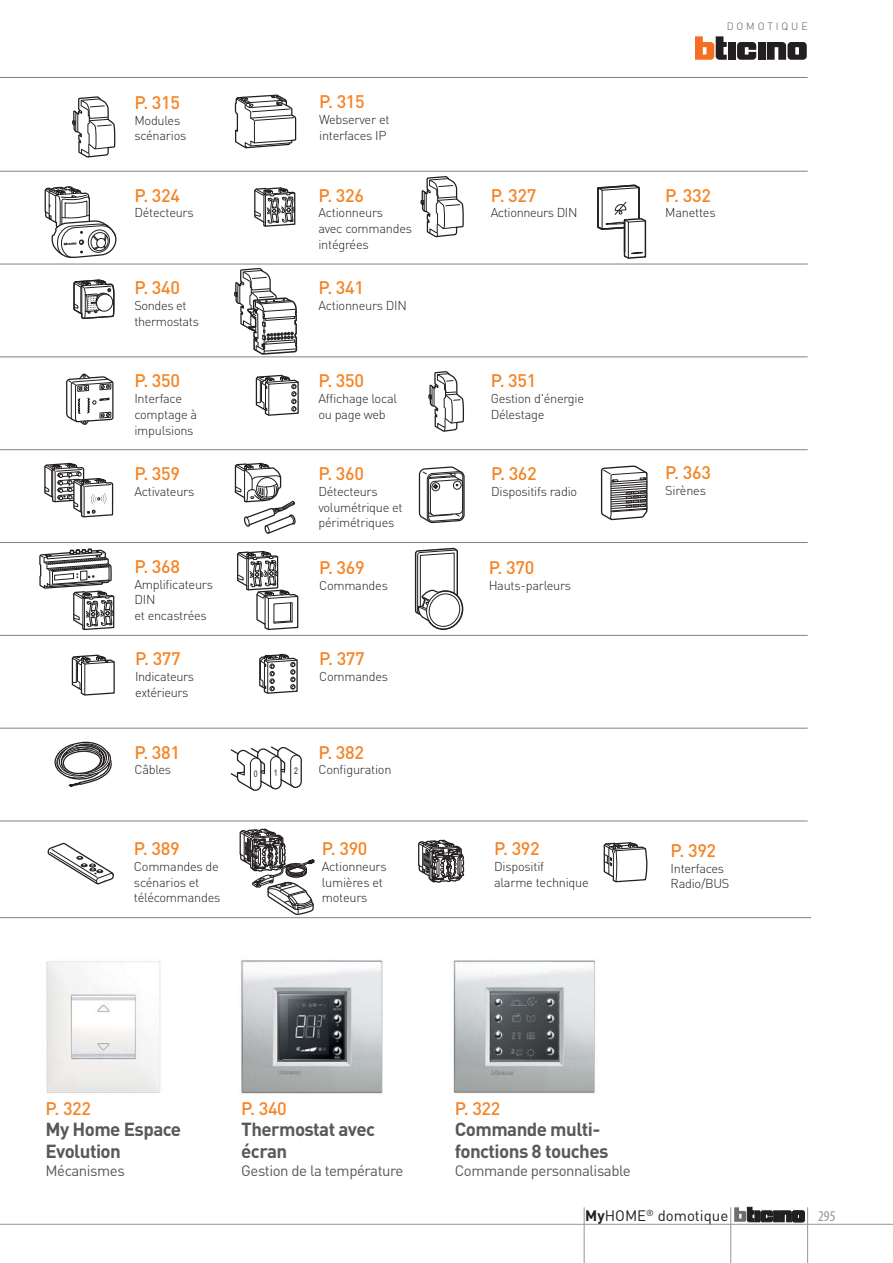
<style>
.page{position:relative;width:893px;height:1263px;background:#fff}
.page>*{position:absolute;margin:0;border:0;box-sizing:border-box;transform-origin:0 0}
.t1{font:700 18.75px/21.8px "DIN Pro";letter-spacing:-.03em;color:#58595b}
.t2{font:500 18px "DIN Pro";letter-spacing:-.02em;color:#f58426}
.t3{font:15px "DIN Pro";letter-spacing:-.03em;color:#58595b}
.t4{font:15px "DIN Pro";color:#231f20}
.t5{font:condensed 15px "Myriad Pro";color:#939598}
.t6{font:300 12.75px/15.8px "DIN Pro";letter-spacing:-.02em;color:#231f20}
.t7{font:300 10.5px "DIN Pro";letter-spacing:.27em;color:#58595b}
.s1{font-weight:700}
</style>
<div class="page">
<hr style="left:0;top:1224px;width:893px;height:1px;background:#939598">
<hr style="left:730px;top:1207px;width:1px;height:56px;background:#939598">
<div style="left:755px;top:1211px;width:5px;height:11px;background:#231f20"></div>
<div style="left:773px;top:1211px;width:5px;height:11px;background:#231f20"></div>
<div style="left:773px;top:1211px;width:5px;height:11px;border:1px solid #231f20"></div>
<svg style="left:779px;top:1211px;width:25px;height:11px"></svg>
<svg style="left:734px;top:1207px;width:20px;height:15px"></svg>
<svg style="left:761px;top:1211px;width:11px;height:11px"></svg>
<hr style="left:807px;top:1207px;width:1px;height:56px;background:#939598">
<hr style="left:584px;top:1207px;width:1px;height:56px;background:#939598">
<hr style="left:0;top:264px;width:808px;height:1px;background:#808285">
<hr style="left:0;top:449px;width:808px;height:1px;background:#808285">
<hr style="left:0;top:542px;width:808px;height:1px;background:#808285">
<hr style="left:0;top:635px;width:808px;height:1px;background:#808285">
<hr style="left:0;top:821px;width:808px;height:1px;background:#808285">
<hr style="left:0;top:728px;width:808px;height:1px;background:#808285">
<hr style="left:0;top:357px;width:808px;height:1px;background:#808285">
<hr style="left:0;top:171px;width:808px;height:1px;background:#808285">
<hr style="left:0;top:917px;width:811px;height:1px;background:#808285">
<svg style="left:72px;top:96px;width:43px;height:62px"></svg>
<svg style="left:235px;top:95px;width:61px;height:53px"></svg>
<svg style="left:45px;top:186px;width:71px;height:72px"></svg>
<svg style="left:254px;top:187px;width:42px;height:40px"></svg>
<svg style="left:420px;top:176px;width:44px;height:61px"></svg>
<svg style="left:73px;top:279px;width:42px;height:40px"></svg>
<svg style="left:66px;top:374px;width:48px;height:51px"></svg>
<svg style="left:429px;top:371px;width:35px;height:61px"></svg>
<svg style="left:44px;top:463px;width:69px;height:54px"></svg>
<svg style="left:419px;top:466px;width:46px;height:57px"></svg>
<svg style="left:601px;top:466px;width:47px;height:54px"></svg>
<svg style="left:39px;top:549px;width:76px;height:82px"></svg>
<svg style="left:71px;top:655px;width:44px;height:41px"></svg>
<svg style="left:259px;top:653px;width:39px;height:41px"></svg>
<svg style="left:54px;top:742px;width:58px;height:45px"></svg>
<svg style="left:48px;top:843px;width:66px;height:41px"></svg>
<svg style="left:418px;top:839px;width:47px;height:44px"></svg>
<svg style="left:603px;top:842px;width:44px;height:40px"></svg>
<img style="left:46px;top:961px;width:115px;height:132px">
<img style="left:240px;top:960px;width:143px;height:134px">
<img style="left:453px;top:960px;width:142px;height:134px">
<svg style="left:234px;top:268px;width:65px;height:362px"></svg>
<hr style="left:0;top:77px;width:808px;height:1px;background:#808285">
<svg style="left:415px;top:548px;width:49px;height:82px"></svg>
<svg style="left:239px;top:828px;width:76px;height:87px"></svg>
<svg style="left:597px;top:184px;width:50px;height:75px"></svg>
<svg style="left:737px;top:42px;width:19px;height:18px"></svg>
<div style="left:758px;top:42px;width:7px;height:18px;background:#231f20"></div>
<div style="left:728px;top:42px;width:8px;height:18px;background:#231f20"></div>
<svg style="left:695px;top:36px;width:32px;height:24px"></svg>
<svg style="left:767px;top:42px;width:40px;height:18px"></svg>
<svg style="left:230px;top:746px;width:72px;height:45px"></svg>
<h2 class="t2" style="left:134px;top:96px;width:47px">P. 315</h2>
<p class="t6" style="left:134px;top:114px;width:54px">Modules scénarios</p>
<h2 class="t2" style="left:134px;top:189px;width:47px">P. 324</h2>
<p class="t6" style="left:134px;top:207px;width:61px">Détecteurs</p>
<h2 class="t2" style="left:134px;top:282px;width:47px">P. 340</h2>
<p class="t6" style="left:134px;top:299px;width:66px">Sondes et thermostats</p>
<h2 class="t2" style="left:134px;top:374px;width:47px">P. 350</h2>
<p class="t6" style="left:134px;top:392px;width:64px">Interface comptage à impulsions</p>
<h2 class="t2" style="left:134px;top:467px;width:47px">P. 359</h2>
<p class="t6" style="left:134px;top:485px;width:61px">Activateurs</p>
<h2 class="t2" style="left:134px;top:560px;width:47px">P. 368</h2>
<p class="t6" style="left:134px;top:578px;width:80px">Amplificateurs<br>DIN<br>et encastrées</p>
<h2 class="t2" style="left:135px;top:653px;width:47px">P. 377</h2>
<p class="t6" style="left:135px;top:670px;width:60px">Indicateurs extérieurs</p>
<h2 class="t2" style="left:134px;top:746px;width:47px">P. 381</h2>
<p class="t6" style="left:134px;top:763px;width:38px">Câbles</p>
<h2 class="t2" style="left:134px;top:842px;width:47px">P. 389</h2>
<p class="t6" style="left:134px;top:860px;width:88px">Commandes de scénarios et télécommandes</p>
<h2 class="t2" style="left:319px;top:95px;width:47px">P. 315</h2>
<p class="t6" style="left:319px;top:113px;width:72px">Webserver et interfaces IP</p>
<h2 class="t2" style="left:318px;top:189px;width:47px">P. 326</h2>
<p class="t6" style="left:318px;top:207px;width:95px">Actionneurs<br>avec commandes intégrées</p>
<h2 class="t2" style="left:318px;top:282px;width:47px">P. 341</h2>
<p class="t6" style="left:318px;top:299px;width:90px">Actionneurs DIN</p>
<h2 class="t2" style="left:318px;top:374px;width:47px">P. 350</h2>
<p class="t6" style="left:318px;top:392px;width:80px">Affichage local ou page web</p>
<h2 class="t2" style="left:318px;top:467px;width:47px">P. 360</h2>
<p class="t6" style="left:318px;top:485px;width:86px">Détecteurs volumétrique et périmétriques</p>
<h2 class="t2" style="left:319px;top:562px;width:47px">P. 369</h2>
<p class="t6" style="left:319px;top:579px;width:70px">Commandes</p>
<h2 class="t2" style="left:319px;top:653px;width:47px">P. 377</h2>
<p class="t6" style="left:319px;top:670px;width:70px">Commandes</p>
<h2 class="t2" style="left:318px;top:746px;width:47px">P. 382</h2>
<p class="t6" style="left:318px;top:763px;width:75px">Configuration</p>
<h2 class="t2" style="left:322px;top:842px;width:47px">P. 390</h2>
<p class="t6" style="left:322px;top:860px;width:66px">Actionneurs lumières et moteurs</p>
<h2 class="t2" style="left:491px;top:189px;width:47px">P. 327</h2>
<p class="t6" style="left:491px;top:207px;width:88px">Actionneurs DIN</p>
<h2 class="t2" style="left:491px;top:374px;width:47px">P. 351</h2>
<p class="t6" style="left:491px;top:392px;width:95px">Gestion d'énergie<br>Délestage</p>
<h2 class="t2" style="left:491px;top:467px;width:47px">P. 362</h2>
<p class="t6" style="left:491px;top:485px;width:88px">Dispositifs radio</p>
<h2 class="t2" style="left:489px;top:562px;width:47px">P. 370</h2>
<p class="t6" style="left:489px;top:579px;width:84px">Hauts-parleurs</p>
<p class="t7" style="left:727px;top:22px;width:82px">DOMOTIQUE</p>
<h2 class="t2" style="left:665px;top:189px;width:47px">P. 332</h2>
<p class="t6" style="left:665px;top:207px;width:52px">Manettes</p>
<h2 class="t2" style="left:665px;top:466px;width:47px">P. 363</h2>
<p class="t6" style="left:665px;top:484px;width:42px">Sirènes</p>
<h2 class="t2" style="left:494px;top:842px;width:47px">P. 392</h2>
<p class="t6" style="left:494px;top:860px;width:96px">Dispositif<br>alarme technique</p>
<h2 class="t2" style="left:670px;top:844px;width:47px">P. 392</h2>
<p class="t6" style="left:670px;top:862px;width:60px">Interfaces<br>Radio/BUS</p>
<h2 class="t2" style="left:45px;top:1102px;width:47px">P 322</h2>
<h2 class="t2" style="left:54px;top:1102px;width:7px">.</h2>
<h1 class="t1" style="left:45px;top:1120px;width:137px">My Home Espace<br>Evolution</h1>
<p class="t3" style="left:45px;top:1165px;width:81px">Mécanismes</p>
<h2 class="t2" style="left:241px;top:1102px;width:47px">P. 340</h2>
<h1 class="t1" style="left:241px;top:1120px;width:135px">Thermostat avec écran</h1>
<p class="t3" style="left:241px;top:1165px;width:164px">Gestion de la température</p>
<h2 class="t2" style="left:455px;top:1102px;width:47px">P. 322</h2>
<h1 class="t1" style="left:455px;top:1120px;width:155px">Commande multi&shy;fonctions 8 touches</h1>
<p class="t3" style="left:455px;top:1165px;width:177px">Commande personnalisable</p>
<p class="t4" style="left:585px;top:1210px;width:144px"><span class="s1">My</span>HOME<sup>®</sup> domotique</p>
<p class="t5" style="left:818px;top:1210px;width:19px">295</p>
</div>
